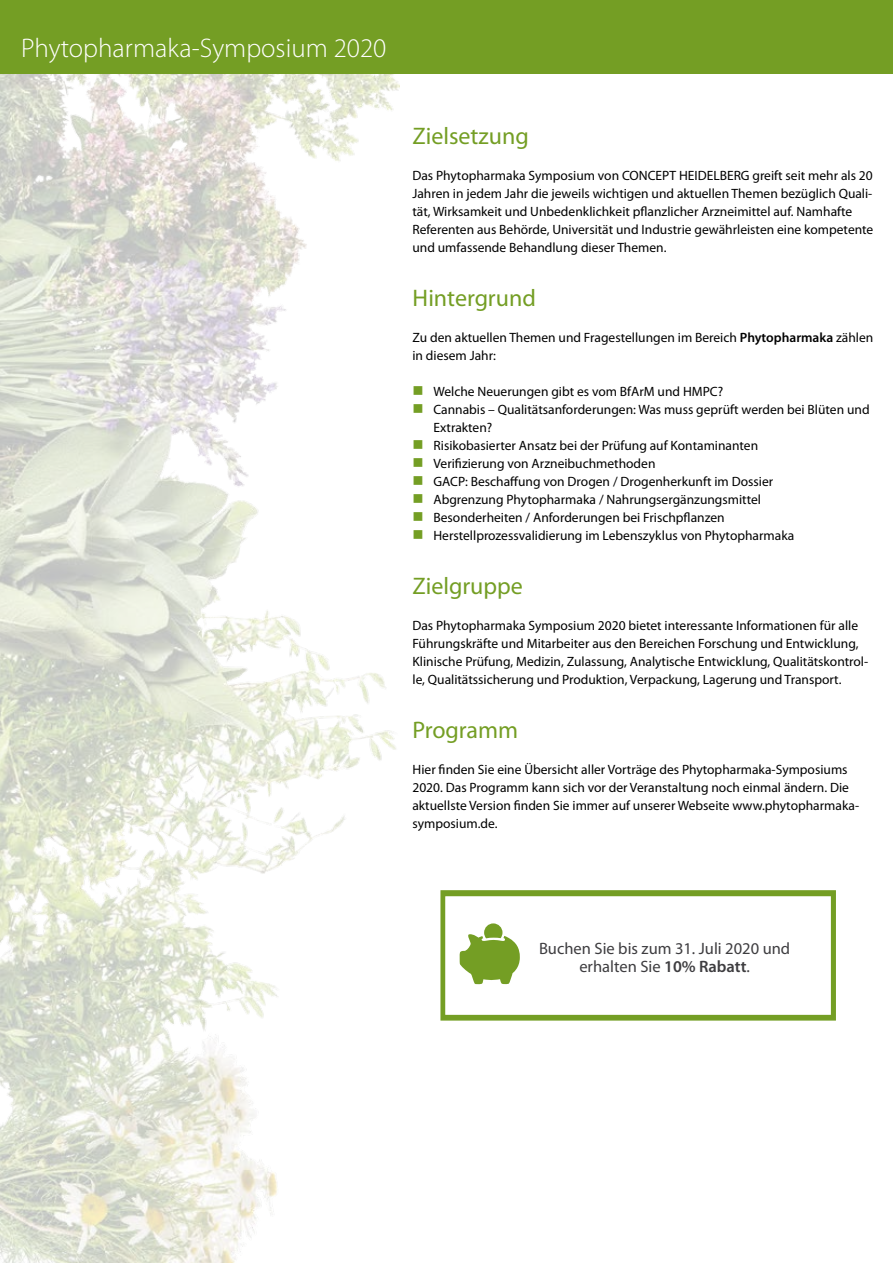
<style>
.page{position:relative;width:893px;height:1263px;background:#fff}
.page>*{position:absolute;margin:0;border:0;box-sizing:border-box;transform-origin:0 0}
.t1{font:300 27px "Myriad Pro";color:#fff}
.t2{font:24px "Myriad Pro";color:#749e24}
.t3{font:16.5px/18px "Myriad Pro";color:#3e3d40;text-align:center}
.t4{font:13.5px/18px "Myriad Pro";color:#000}
.s1{font-weight:600}
</style>
<div class="page">
<img style="left:0;top:73px;width:400px;height:1190px">
<div style="left:0;top:0;width:893px;height:73px;background:#749e24"></div>
<div style="left:440px;top:890px;width:396px;height:130px;background:#749e24;border:2px solid #749e24"></div>
<div style="left:444px;top:895px;width:388px;height:121px;background:#fff;border:2px solid #749e24"></div>
<svg style="left:459px;top:923px;width:61px;height:61px"></svg>
<h1 class="t1" style="left:21px;top:33px;width:367px">Phytopharmaka-Symposium 2020</h1>
<h2 class="t2" style="left:412px;top:123px;width:118px">Zielsetzung</h2>
<p class="t4" style="left:412px;top:167px;width:462px">Das Phytopharmaka Symposium von CONCEPT HEIDELBERG greift seit mehr als 20<br>Jahren in jedem Jahr die jeweils wichtigen und aktuellen Themen bezüglich Quali&shy;tät, Wirksamkeit und Unbedenklichkeit pflanzlicher Arzneimittel auf. Namhafte Referenten aus Behörde, Universität und Industrie gewährleisten eine kompetente und umfassende Behandlung dieser Themen.</p>
<h2 class="t2" style="left:412px;top:285px;width:125px">Hintergrund</h2>
<p class="t4" style="left:412px;top:329px;width:462px">Zu den aktuellen Themen und Fragestellungen im Bereich <span class="s1">Phytopharmaka</span> zählen in diesem Jahr:</p>
<p class="t4" style="left:433px;top:383px;width:438px">Welche Neuerungen gibt es vom BfArM und HMPC?<br>Cannabis – Qualitätsanforderungen: Was muss geprüft werden bei Blüten und Extrakten?<br>Risikobasierter Ansatz bei der Prüfung auf Kontaminanten<br>Verifizierung von Arzneibuchmethoden<br>GACP: Beschaffung von Drogen / Drogenherkunft im Dossier<br>Abgrenzung Phytopharmaka / Nahrungsergänzungsmittel<br>Besonderheiten / Anforderungen bei Frischpflanzen Herstellprozessvalidierung im Lebenszyklus von Phytopharmaka</p>
<h2 class="t2" style="left:412px;top:573px;width:112px">Zielgruppe</h2>
<p class="t4" style="left:412px;top:617px;width:457px">Das Phytopharmaka Symposium 2020 bietet interessante Informationen für alle Führungskräfte und Mitarbeiter aus den Bereichen Forschung und Entwicklung, Klinische Prüfung, Medizin, Zulassung, Analytische Entwicklung, Qualitätskontrol&shy;le, Qualitätssicherung und Produktion, Verpackung, Lagerung und Transport.</p>
<h2 class="t2" style="left:412px;top:717px;width:107px">Programm</h2>
<p class="t4" style="left:412px;top:761px;width:448px">Hier finden Sie eine Übersicht aller Vorträge des Phytopharmaka-Symposiums 2020. Das Programm kann sich vor der Veranstaltung noch einmal ändern. Die aktuellste Version finden Sie immer auf unserer Webseite www.phytopharmaka&shy;symposium.de.</p>
<p class="t3" style="left:539px;top:940px;width:253px">Buchen Sie bis zum 31. Juli 2020 und erhalten Sie <span class="s1">10% Rabatt</span>.</p>
</div>
